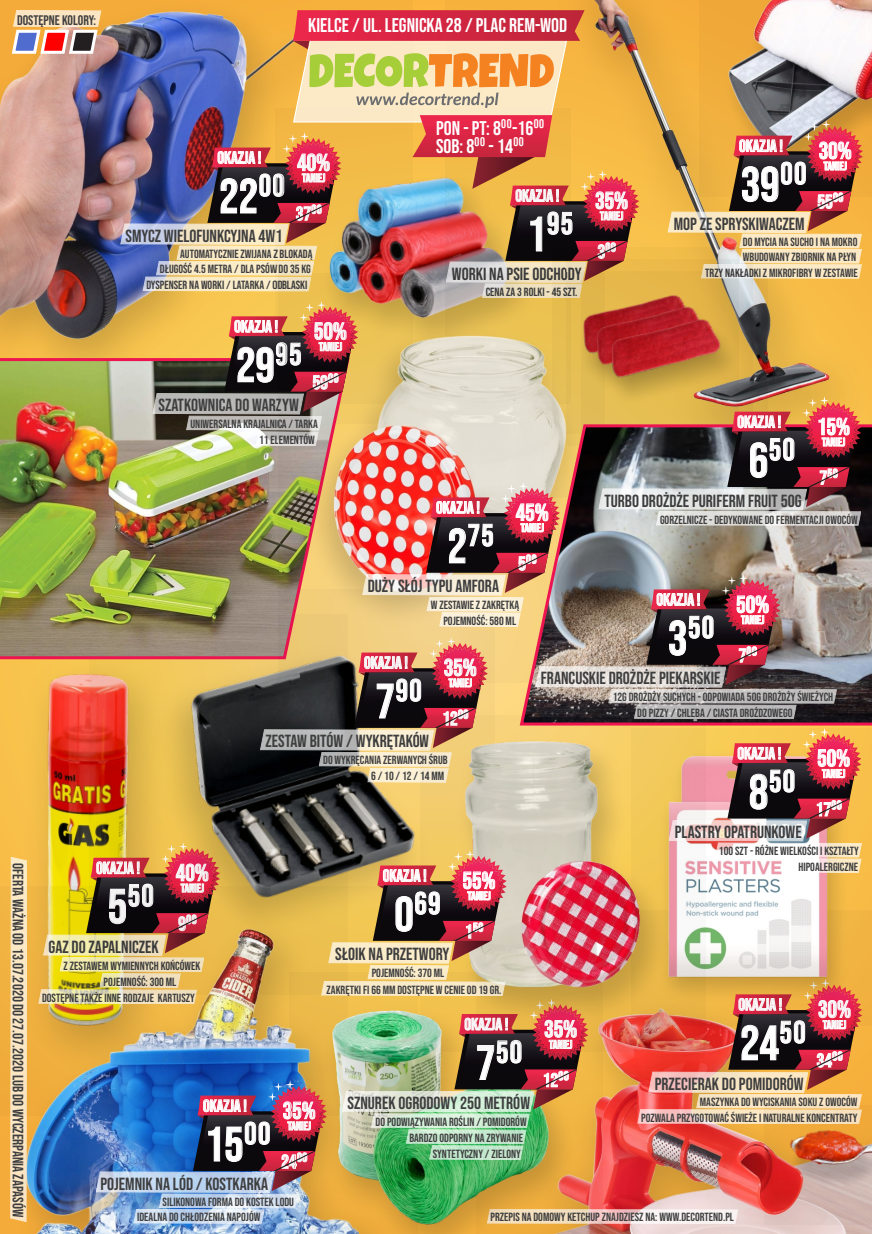
<style>
.page{position:relative;width:872px;height:1234px;background:#fff}
.page>*{position:absolute;margin:0;border:0;box-sizing:border-box;transform-origin:0 0}
.t1{font:48.45px "Bebas Neue";color:#fff}
.t2{font:23.7px "Bebas Neue";color:#fff}
.t3{font:19.8px/18px "Bebas Neue";color:#fff}
.t4{font:19.2px "Bebas Neue";color:#fff}
.t5{font:17.55px "Bebas Neue";color:#3e3e3f}
.t6{font:16.8px "Bebas Neue";color:#fff}
.t7{font:15px "Bebas Neue";color:#3e3e3f}
.t8{font:13.8px "Bebas Neue";color:#3e3e3f}
.t9{font:11.85px/15.6px "Bebas Neue";color:#3e3e3f;text-align:right}
.t10{font:11.85px "Bebas Neue";color:#fff}
</style>
<div class="page">
<img style="left:602px;top:1025px;width:270px;height:208px">
<div style="left:764px;top:1104px;width:108px;height:119px;background:#808285;opacity:.39"></div>
<img style="left:863px;top:1115px;width:9px;height:80px">
<div style="left:0;top:660px;width:10px;height:226px;background:#f8c04a"></div>
<div style="left:632px;top:727px;width:240px;height:298px;background:#808285;opacity:.39"></div>
<div style="left:0;top:886px;width:418px;height:347px;background:#808285;opacity:.39"></div>
<img style="left:37px;top:1223px;width:252px;height:10px">
<img style="left:0;top:0;width:349px;height:354px">
<img style="left:501px;top:0;width:371px;height:417px">
<img style="left:716px;top:0;width:156px;height:156px">
<img style="left:317px;top:1223px;width:241px;height:10px">
<svg style="left:0;top:356px;width:10px;height:304px;background:#869644"></svg>
<svg style="left:863px;top:422px;width:9px;height:305px;background:#534948"></svg>
<img style="left:10px;top:10px;width:853px;height:1213px">
<p class="t8" style="left:17px;top:12px;width:81px">DOSTĘPNE KOLORY:</p>
<p class="t3" style="left:308px;top:16px;width:260px">KIELCE / UL. LEGNICKA 28 / PLAC REM-WOD</p>
<p class="t6" style="left:217px;top:148px;width:45px">OKAZJA !</p>
<p class="t1" style="left:219px;top:169px;width:68px">22⁰⁰</p>
<p class="t2" style="left:297px;top:149px;width:34px">40%</p>
<p class="t10" style="left:302px;top:171px;width:25px">TANIEJ</p>
<p class="t4" style="left:296px;top:203px;width:28px">37⁰⁰</p>
<p class="t5" style="left:125px;top:225px;width:158px">SMYCZ WIELOFUNKCYJNA 4W1</p>
<p class="t9" style="left:180px;top:246px;width:134px">AUTOMATYCZNIE ZWIJANA Z BLOKADĄ</p>
<p class="t9" style="left:146px;top:277px;width:162px">DYSPENSER NA WORKI / LATARKA / ODBLASKI</p>
<p class="t9" style="left:160px;top:261px;width:152px">DŁUGOŚĆ 4.5 METRA / DLA PSÓW DO 35 KG</p>
<p class="t6" style="left:234px;top:317px;width:45px">OKAZJA !</p>
<p class="t1" style="left:236px;top:337px;width:68px">29⁹⁵</p>
<p class="t2" style="left:314px;top:318px;width:34px">50%</p>
<p class="t10" style="left:319px;top:340px;width:25px">TANIEJ</p>
<p class="t4" style="left:312px;top:371px;width:28px">59⁰⁰</p>
<p class="t5" style="left:158px;top:395px;width:142px">SZATKOWNICA DO WARZYW</p>
<p class="t9" style="left:190px;top:416px;width:129px">UNIWERSALNA KRAJALNICA / TARKA<br>11 ELEMENTÓW</p>
<p class="t3" style="left:436px;top:118px;width:110px">PON - PT: 8⁰⁰-16⁰⁰<br>SOB: 8⁰⁰ - 14⁰⁰</p>
<p class="t6" style="left:515px;top:186px;width:45px">OKAZJA !</p>
<p class="t1" style="left:527px;top:207px;width:48px">1⁹⁵</p>
<p class="t5" style="left:452px;top:263px;width:131px">WORKI NA PSIE ODCHODY</p>
<p class="t9" style="left:485px;top:284px;width:93px">CENA ZA 3 ROLKI - 45 SZT.</p>
<p class="t2" style="left:595px;top:187px;width:34px">35%</p>
<p class="t10" style="left:600px;top:209px;width:25px">TANIEJ</p>
<p class="t4" style="left:597px;top:241px;width:20px">3⁰⁰</p>
<p class="t6" style="left:739px;top:136px;width:45px">OKAZJA !</p>
<p class="t1" style="left:741px;top:157px;width:68px">39⁰⁰</p>
<p class="t2" style="left:818px;top:137px;width:34px">30%</p>
<p class="t10" style="left:823px;top:159px;width:25px">TANIEJ</p>
<p class="t4" style="left:817px;top:191px;width:28px">55⁰⁰</p>
<p class="t5" style="left:673px;top:214px;width:132px">MOP ZE SPRYSKIWACZEM</p>
<p class="t9" style="left:705px;top:234px;width:154px;line-height:15.1px">DO MYCIA NA SUCHO I NA MOKRO<br>WBUDOWANY ZBIORNIK NA PŁYN<br>TRZY NAKŁADKI Z MIKROFIBRY W ZESTAWIE</p>
<p class="t6" style="left:436px;top:498px;width:45px">OKAZJA !</p>
<p class="t1" style="left:447px;top:518px;width:48px">2⁷⁵</p>
<p class="t2" style="left:516px;top:499px;width:34px">45%</p>
<p class="t10" style="left:520px;top:521px;width:25px">TANIEJ</p>
<p class="t4" style="left:518px;top:552px;width:20px">5⁰⁰</p>
<p class="t6" style="left:737px;top:412px;width:45px">OKAZJA !</p>
<p class="t1" style="left:749px;top:433px;width:48px">6⁵⁰</p>
<p class="t2" style="left:817px;top:413px;width:34px">15%</p>
<p class="t10" style="left:822px;top:435px;width:25px">TANIEJ</p>
<p class="t4" style="left:819px;top:467px;width:20px">7⁵⁰</p>
<p class="t5" style="left:604px;top:490px;width:199px">TURBO DROŻDŻE PURIFERM FRUIT 50G</p>
<p class="t9" style="left:660px;top:511px;width:199px">GORZELNICZE - DEDYKOWANE DO FERMENTACJI OWOCÓW</p>
<p class="t5" style="left:368px;top:576px;width:133px">DUŻY SŁÓJ TYPU AMFORA</p>
<p class="t9" style="left:431px;top:597px;width:90px">W ZESTAWIE Z ZAKRĘTKĄ<br>POJEMNOŚĆ: 580 ML</p>
<p class="t6" style="left:364px;top:653px;width:45px">OKAZJA !</p>
<p class="t1" style="left:375px;top:673px;width:48px">7⁹⁰</p>
<p class="t2" style="left:444px;top:654px;width:34px">35%</p>
<p class="t10" style="left:448px;top:676px;width:25px">TANIEJ</p>
<p class="t4" style="left:442px;top:707px;width:28px">12⁰⁰</p>
<p class="t6" style="left:656px;top:590px;width:45px">OKAZJA !</p>
<p class="t1" style="left:668px;top:610px;width:48px">3⁵⁰</p>
<p class="t2" style="left:736px;top:590px;width:34px">50%</p>
<p class="t10" style="left:741px;top:613px;width:25px">TANIEJ</p>
<p class="t4" style="left:738px;top:644px;width:20px">7⁰⁰</p>
<p class="t5" style="left:541px;top:668px;width:181px">FRANCUSKIE DROŻDŻE PIEKARSKIE</p>
<p class="t9" style="left:637px;top:689px;width:197px;text-align:left;text-indent:-25px">12G DROŻDŻY SUCHYCH - ODPOWIADA 50G DROŻDŻY ŚWIEŻYCH<br>DO PIZZY / CHLEBA / CIASTA DROŻDZOWEGO</p>
<p class="t5" style="left:265px;top:731px;width:166px">ZESTAW BITÓW / WYKRĘTAKÓW</p>
<p class="t9" style="left:323px;top:752px;width:126px">DO WYKRĘCANIA ZERWANYCH ŚRUB<br>6 / 10 / 12 / 14 MM</p>
<p class="t2" style="left:817px;top:744px;width:34px">50%</p>
<p class="t6" style="left:737px;top:743px;width:45px">OKAZJA !</p>
<p class="t1" style="left:749px;top:764px;width:48px">8⁵⁰</p>
<p class="t10" style="left:822px;top:766px;width:25px">TANIEJ</p>
<p class="t4" style="left:815px;top:798px;width:28px">17⁰⁰</p>
<p class="t7" style="left:27px;top:862px;width:355px;rotate:90deg">OFERTA WAŻNA OD 13.07.2020 DO 27.07.2020 LUB DO WYCZERPANIA ZAPASÓW</p>
<p class="t6" style="left:96px;top:858px;width:45px">OKAZJA !</p>
<p class="t1" style="left:108px;top:878px;width:48px">5⁵⁰</p>
<p class="t2" style="left:176px;top:859px;width:34px">40%</p>
<p class="t10" style="left:181px;top:881px;width:25px">TANIEJ</p>
<p class="t4" style="left:178px;top:912px;width:20px">9⁰⁰</p>
<p class="t5" style="left:49px;top:936px;width:112px">GAZ DO ZAPALNICZEK</p>
<p class="t9" style="left:64px;top:957px;width:138px">Z ZESTAWEM WYMIENNYCH KOŃCÓWEK</p>
<p class="t9" style="left:104px;top:973px;width:74px">POJEMNOŚĆ: 300 ML</p>
<p class="t9" style="left:42px;top:989px;width:154px">DOSTĘPNE TAKŻE INNE RODZAJE KARTUSZY</p>
<p class="t6" style="left:203px;top:1095px;width:45px">OKAZJA !</p>
<p class="t1" style="left:205px;top:1116px;width:68px">15⁰⁰</p>
<p class="t2" style="left:283px;top:1096px;width:34px">35%</p>
<p class="t10" style="left:287px;top:1118px;width:25px">TANIEJ</p>
<p class="t4" style="left:281px;top:1150px;width:28px">24⁰⁰</p>
<p class="t5" style="left:100px;top:1173px;width:169px">POJEMNIK NA LÓD / KOSTKARKA</p>
<p class="t9" style="left:137px;top:1193px;width:158px;text-align:left;text-indent:25px">SILIKONOWA FORMA DO KOSTEK LODU<br>IDEALNA DO CHŁODZENIA NAPOJÓW</p>
<p class="t6" style="left:383px;top:865px;width:45px">OKAZJA !</p>
<p class="t1" style="left:394px;top:886px;width:48px">0⁶⁹</p>
<p class="t2" style="left:462px;top:866px;width:34px">55%</p>
<p class="t10" style="left:467px;top:888px;width:25px">TANIEJ</p>
<p class="t4" style="left:465px;top:920px;width:20px">1⁵⁰</p>
<p class="t5" style="left:335px;top:944px;width:116px">SŁOIK NA PRZETWORY</p>
<p class="t9" style="left:327px;top:964px;width:176px;line-height:16.4px;text-align:left;text-indent:45px">POJEMNOŚĆ: 370 ML<br>ZAKRĘTKI FI 66 MM DOSTĘPNE W CENIE OD 19 GR.</p>
<p class="t6" style="left:464px;top:1014px;width:45px">OKAZJA !</p>
<p class="t1" style="left:476px;top:1035px;width:48px">7⁵⁰</p>
<p class="t5" style="left:347px;top:1092px;width:184px">SZNUREK OGRODOWY 250 METRÓW</p>
<p class="t9" style="left:375px;top:1113px;width:153px">DO PODWIĄZYWANIA ROŚLIN / POMIDORÓW</p>
<p class="t9" style="left:409px;top:1129px;width:115px">BARDZO ODPORNY NA ZRYWANIE</p>
<p class="t9" style="left:433px;top:1145px;width:90px">SYNTETYCZNY / ZIELONY</p>
<p class="t2" style="left:544px;top:1015px;width:34px">35%</p>
<p class="t10" style="left:549px;top:1037px;width:25px">TANIEJ</p>
<p class="t4" style="left:543px;top:1068px;width:28px">12⁰⁰</p>
<p class="t5" style="left:675px;top:821px;width:128px">PLASTRY OPATRUNKOWE</p>
<p class="t9" style="left:719px;top:842px;width:141px">100 SZT - RÓŻNE WIELKOŚCI I KSZTAŁTY<br>HIPOALERGICZNE</p>
<p class="t6" style="left:738px;top:994px;width:45px">OKAZJA !</p>
<p class="t1" style="left:740px;top:1015px;width:68px">24⁵⁰</p>
<p class="t2" style="left:818px;top:995px;width:34px">30%</p>
<p class="t10" style="left:823px;top:1017px;width:25px">TANIEJ</p>
<p class="t4" style="left:816px;top:1049px;width:28px">34⁰⁰</p>
<p class="t5" style="left:654px;top:1073px;width:150px">PRZECIERAK DO POMIDORÓW</p>
<p class="t9" style="left:641px;top:1093px;width:218px">MASZYNKA DO WYCISKANIA SOKU Z OWOCÓW<br>POZWALA PRZYGOTOWAĆ ŚWIEŻE I NATURALNE KONCENTRATY</p>
<p class="t9" style="left:490px;top:1208px;width:245px">PRZEPIS NA DOMOWY KETCHUP ZNAJDZIESZ NA: WWW.DECORTEND.PL</p>
</div>
